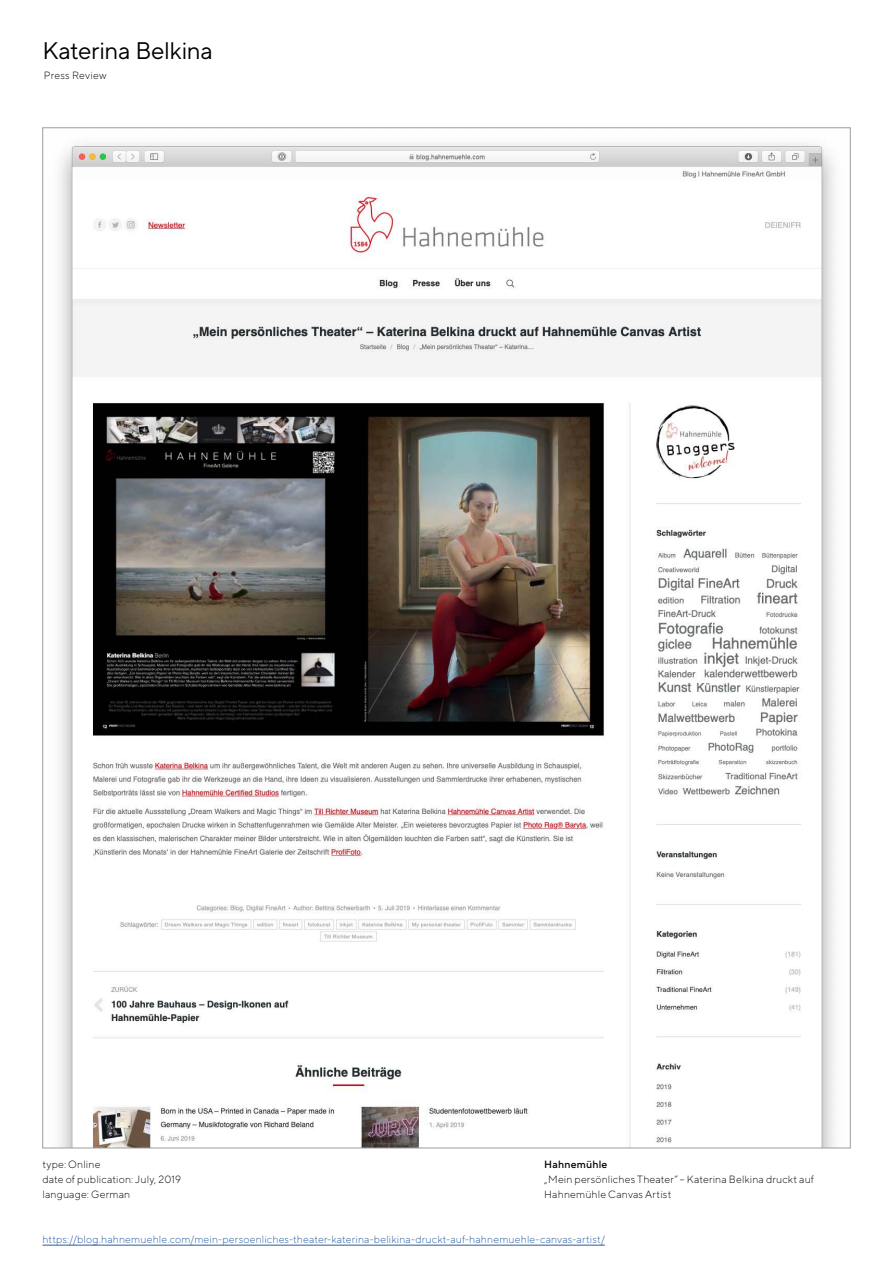
<style>
.page{position:relative;width:893px;height:1263px;background:#fff}
.page>*{position:absolute;margin:0;border:0;box-sizing:border-box;transform-origin:0 0}
.t1{font:24px "TT Norms Pro";letter-spacing:-.015em;color:#000}
.t2{font:300 10.5px/15px "TT Norms Pro";letter-spacing:.02em;color:#000}
.t3{font:300 10.5px "TT Norms Pro";letter-spacing:.02em;color:#275b9b}
.t4{font:500 10.5px "TT Norms Pro";letter-spacing:.02em;color:#000}
</style>
<div class="page">
<img style="left:60px;top:143px;width:775px;height:1003px">
<hr style="left:43px;top:1245px;width:562px;height:1px;background:#275b9b">
<h1 class="t1" style="left:43px;top:36px;width:172px">Katerina Belkina</h1>
<p class="t2" style="left:44px;top:67px;width:64px">Press Review</p>
<p class="t2" style="left:43px;top:1157px;width:140px">type: Online<br>date of publication: July, 2019 language: German</p>
<p class="t3" style="left:43px;top:1233px;width:564px">https://blog.hahnemuehle.com/mein-persoenliches-theater-katerina-belikina-druckt-auf-hahnemuehle-canvas-artist/</p>
<p class="t4" style="left:544px;top:1158px;width:65px">Hahnemühle</p>
<p class="t2" style="left:544px;top:1172px;width:271px">„Mein persönliches Theater“ – Katerina Belkina druckt auf<br>Hahnemühle Canvas Artist</p>
</div>
